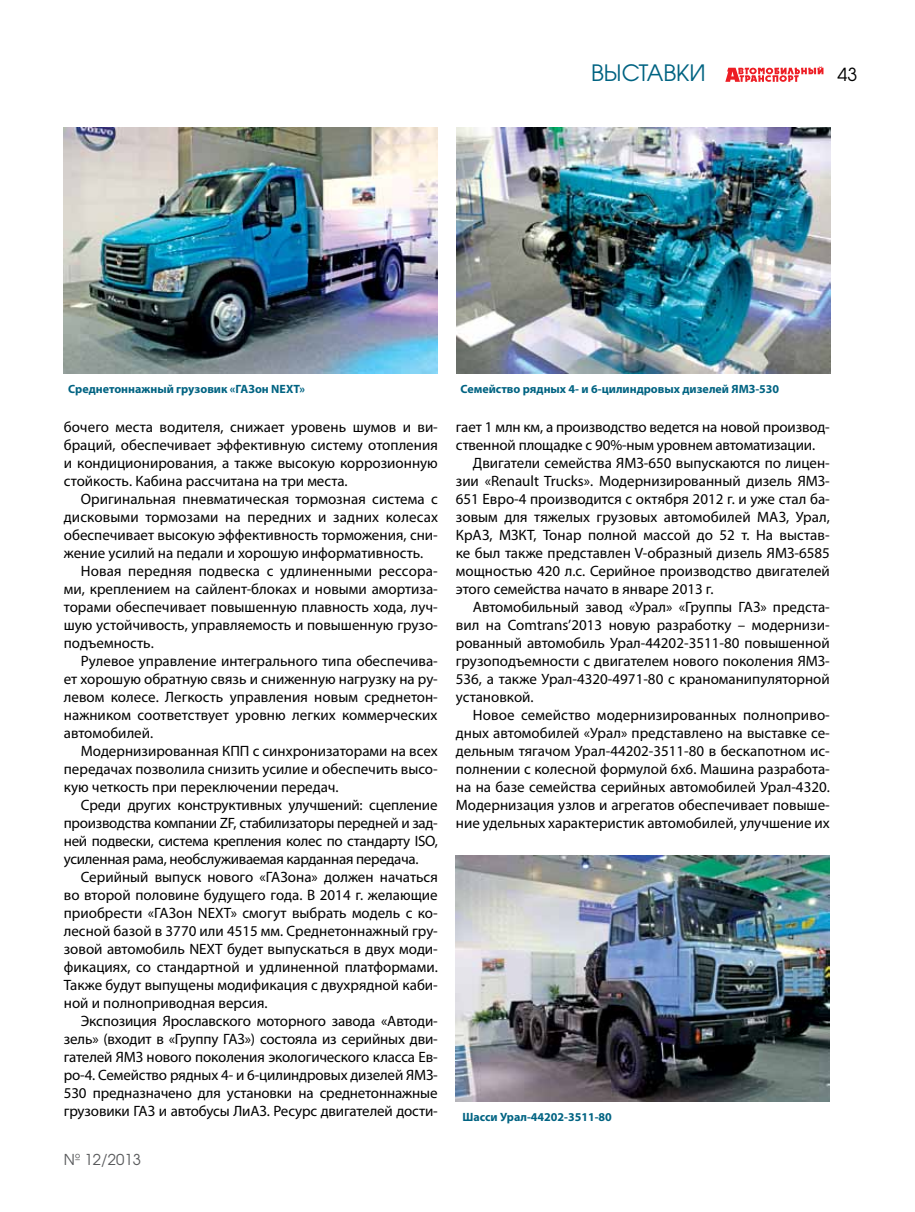
<style>
.page{position:relative;width:915px;height:1212px;background:#fff}
.page>*{position:absolute;margin:0;border:0;box-sizing:border-box;transform-origin:0 0}
.t1{font:22.5px "AG Avalanche C";color:#006382}
.t2{font:18px "AG Avalanche C";color:#000}
.t3{font:15px/18px "Myriad Pro";color:#000;text-align:justify}
.t4{font:15px "Myriad Pro";letter-spacing:-.02em;color:#000}
.t5{font:15px "AG Avalanche C";color:#58595b}
.t6{font:700 12px "Myriad Pro";color:#006382}
</style>
<div class="page">
<svg style="left:725px;top:66px;width:98px;height:16px"></svg>
<img style="left:64px;top:128px;width:373px;height:246px">
<img style="left:456px;top:128px;width:373px;height:246px">
<img style="left:455px;top:855px;width:374px;height:247px">
<h1 class="t1" style="left:590px;top:59px;width:116px">ВЫСТАВКИ</h1>
<p class="t2" style="left:837px;top:63px;width:21px">43</p>
<p class="t6" style="left:68px;top:381px;width:238px">Среднетоннажный грузовик «ГАЗон NEXT»</p>
<p class="t6" style="left:460px;top:381px;width:320px">Семейство рядных 4- и 6-цилиндровых дизелей ЯМЗ-530</p>
<p class="t3" style="left:64px;top:418px;width:375px">бочего места водителя, снижает уровень шумов и ви&shy;браций, обеспечивает эффективную систему отопления и кондиционирования, а также высокую коррозионную стойкость. Кабина рассчитана на три места.</p>
<p class="t3" style="left:81px;top:490px;width:358px">Оригинальная пневматическая тормозная система с</p>
<p class="t3" style="left:64px;top:508px;width:375px">дисковыми тормозами на передних и задних колесах</p>
<p class="t3" style="left:64px;top:526px;width:375px">обеспечивает высокую эффективность торможения, сни-</p>
<p class="t3" style="left:64px;top:544px;width:361px">жение усилий на педали и хорошую информативность.</p>
<p class="t3" style="left:81px;top:562px;width:358px">Новая передняя подвеска с удлиненными рессора-</p>
<p class="t3" style="left:64px;top:580px;width:375px">ми, креплением на сайлент-блоках и новыми амортиза-</p>
<p class="t3" style="left:64px;top:598px;width:375px">торами обеспечивает повышенную плавность хода, луч-</p>
<p class="t3" style="left:64px;top:616px;width:375px">шую устойчивость, управляемость и повышенную грузо-</p>
<p class="t3" style="left:64px;top:634px;width:91px">подъемность.</p>
<p class="t3" style="left:81px;top:652px;width:358px">Рулевое управление интегрального типа обеспечива-</p>
<p class="t3" style="left:64px;top:670px;width:375px">ет хорошую обратную связь и сниженную нагрузку на ру-</p>
<p class="t3" style="left:64px;top:688px;width:375px">левом колесе. Легкость управления новым среднетон-</p>
<p class="t3" style="left:64px;top:706px;width:375px">нажником соответствует уровню легких коммерческих</p>
<p class="t3" style="left:64px;top:724px;width:91px">автомобилей.</p>
<p class="t3" style="left:81px;top:742px;width:358px">Модернизированная КПП с синхронизаторами на всех</p>
<p class="t3" style="left:64px;top:760px;width:375px">передачах позволила снизить усилие и обеспечить высо-</p>
<p class="t3" style="left:64px;top:778px;width:276px">кую четкость при переключении передач.</p>
<p class="t3" style="left:81px;top:796px;width:358px">Среди других конструктивных улучшений: сцепление</p>
<p class="t4" style="left:64px;top:814px;width:375px">производства компании ZF, стабилизаторы передней и зад-</p>
<p class="t4" style="left:64px;top:832px;width:375px">ней подвески, система крепления колес по стандарту ISO,</p>
<p class="t4" style="left:64px;top:850px;width:356px">усиленная рама, необслуживаемая карданная передача.</p>
<p class="t3" style="left:81px;top:868px;width:358px">Серийный выпуск нового «ГАЗона» должен начаться</p>
<p class="t3" style="left:64px;top:886px;width:375px">во второй половине будущего года. В 2014 г. желающие</p>
<p class="t3" style="left:64px;top:904px;width:375px">приобрести «ГАЗон NEXT» смогут выбрать модель с ко-</p>
<p class="t3" style="left:64px;top:922px;width:375px">лесной базой в 3770 или 4515 мм. Среднетоннажный гру-</p>
<p class="t3" style="left:64px;top:940px;width:375px">зовой автомобиль NEXT будет выпускаться в двух моди-</p>
<p class="t3" style="left:64px;top:958px;width:375px">фикациях, со стандартной и удлиненной платформами.</p>
<p class="t3" style="left:64px;top:976px;width:375px">Также будут выпущены модификация с двухрядной каби-</p>
<p class="t3" style="left:64px;top:994px;width:205px">ной и полноприводная версия.</p>
<p class="t3" style="left:81px;top:1012px;width:358px">Экспозиция Ярославского моторного завода «Автоди-</p>
<p class="t3" style="left:64px;top:1030px;width:375px">зель» (входит в «Группу ГАЗ») состояла из серийных дви-</p>
<p class="t3" style="left:64px;top:1048px;width:375px">гателей ЯМЗ нового поколения экологического класса Ев-</p>
<p class="t3" style="left:64px;top:1066px;width:375px">ро-4. Семейство рядных 4- и 6-цилиндровых дизелей ЯМЗ-</p>
<p class="t3" style="left:64px;top:1084px;width:375px">530 предназначено для установки на среднетоннажные</p>
<p class="t3" style="left:64px;top:1102px;width:375px">грузовики ГАЗ и автобусы ЛиАЗ. Ресурс двигателей дости-</p>
<p class="t5" style="left:64px;top:1150px;width:79px">№ 12/2013</p>
<p class="t3" style="left:455px;top:418px;width:375px">гает 1 млн км, а производство ведется на новой производ-</p>
<p class="t3" style="left:455px;top:436px;width:360px">ственной площадке с 90%-ным уровнем автоматизации.</p>
<p class="t3" style="left:472px;top:454px;width:358px">Двигатели семейства ЯМЗ-650 выпускаются по лицен-</p>
<p class="t3" style="left:455px;top:472px;width:375px">зии «Renault Trucks». Модернизированный дизель ЯМЗ-</p>
<p class="t3" style="left:455px;top:490px;width:375px">651 Евро-4 производится с октября 2012 г. и уже стал ба-</p>
<p class="t3" style="left:455px;top:508px;width:375px">зовым для тяжелых грузовых автомобилей МАЗ, Урал,</p>
<p class="t3" style="left:455px;top:526px;width:375px">КрАЗ, МЗКТ, Тонар полной массой до 52 т. На выстав-</p>
<p class="t3" style="left:455px;top:544px;width:375px">ке был также представлен V-образный дизель ЯМЗ-6585</p>
<p class="t3" style="left:455px;top:562px;width:375px">мощностью 420 л.с. Серийное производство двигателей</p>
<p class="t3" style="left:455px;top:580px;width:259px">этого семейства начато в январе 2013 г.</p>
<p class="t3" style="left:472px;top:598px;width:358px">Автомобильный завод «Урал» «Группы ГАЗ» предста-</p>
<p class="t3" style="left:455px;top:616px;width:375px">вил на Comtrans’2013 новую разработку – модернизи-</p>
<p class="t3" style="left:455px;top:634px;width:375px">рованный автомобиль Урал-44202-3511-80 повышенной</p>
<p class="t3" style="left:455px;top:652px;width:375px">грузоподъемности с двигателем нового поколения ЯМЗ-</p>
<p class="t3" style="left:455px;top:670px;width:375px">536, а также Урал-4320-4971-80 с краноманипуляторной</p>
<p class="t3" style="left:455px;top:688px;width:79px">установкой.</p>
<p class="t3" style="left:472px;top:706px;width:358px">Новое семейство модернизированных полноприво-</p>
<p class="t3" style="left:455px;top:724px;width:375px">дных автомобилей «Урал» представлено на выставке се-</p>
<p class="t3" style="left:455px;top:742px;width:375px">дельным тягачом Урал-44202-3511-80 в бескапотном ис-</p>
<p class="t3" style="left:455px;top:760px;width:375px">полнении с колесной формулой 6х6. Машина разработа-</p>
<p class="t3" style="left:455px;top:778px;width:375px">на на базе семейства серийных автомобилей Урал-4320.</p>
<p class="t3" style="left:455px;top:796px;width:375px">Модернизация узлов и агрегатов обеспечивает повыше-</p>
<p class="t3" style="left:455px;top:814px;width:375px">ние удельных характеристик автомобилей, улучшение их</p>
<p class="t6" style="left:462px;top:1109px;width:151px">Шасси Урал-44202-3511-80</p>
</div>
